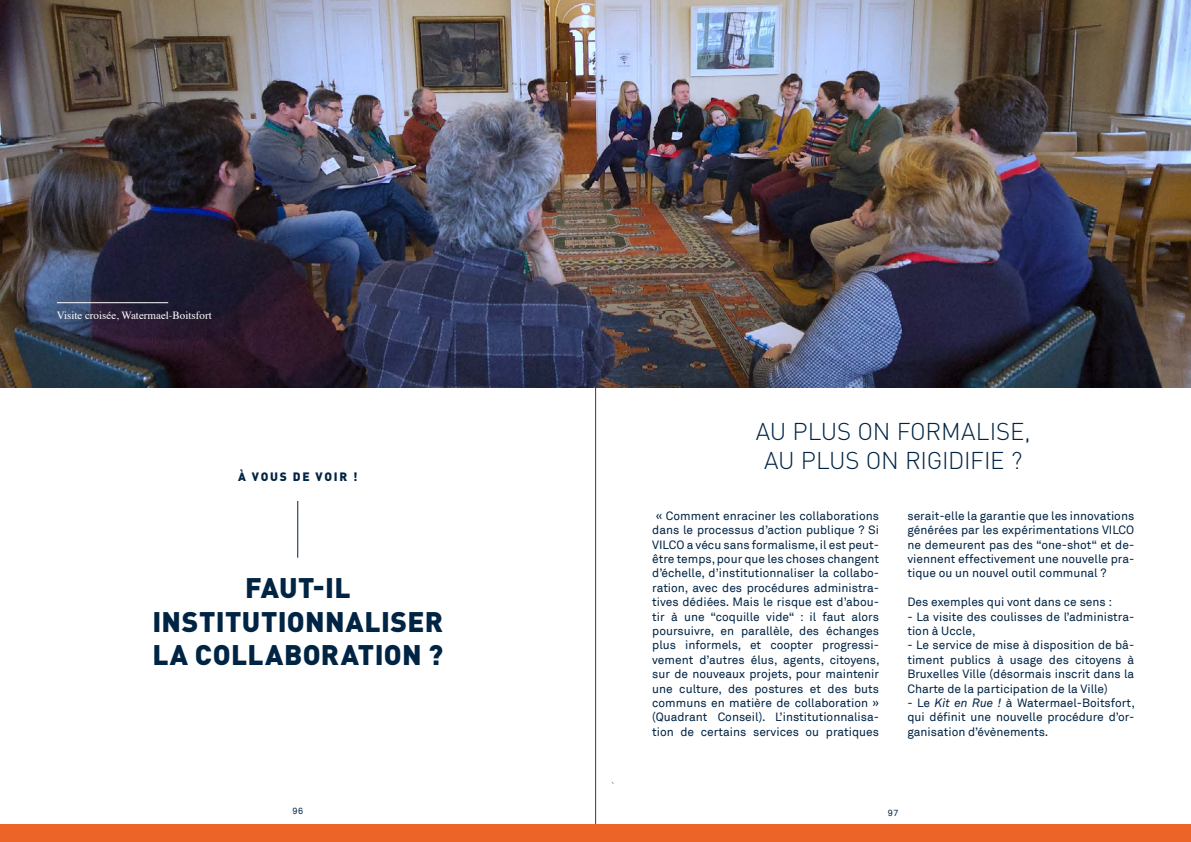
<style>
.page{position:relative;width:1191px;height:842px;background:#fff}
.page>*{position:absolute;margin:0;border:0;box-sizing:border-box;transform-origin:0 0}
.t1{font:900 28px/33.6px "DIN Pro";letter-spacing:.01em;color:#002444;text-align:center}
.t2{font:300 24px/28.8px "DIN";letter-spacing:-.01em;color:#002444;text-align:center}
.t3{font:12px/14.4px "Akkurat";color:#002444;text-align:justify}
.t4{font:900 12px "DIN Pro";letter-spacing:.145em;color:#002444}
.t5{font:11px "Times";color:#fff}
.t6{font:9px "Akkurat";color:#002444}
.s1{font-style:italic}
</style>
<div class="page">
<hr style="left:595px;top:0;width:1px;height:842px;background:#3c3c3b">
<img style="left:0;top:0;width:1191px;height:387px">
<hr style="left:297px;top:501px;width:1px;height:57px;background:#002444">
<hr style="left:57px;top:302px;width:111px;height:1px;background:#fff">
<div style="left:0;top:825px;width:1191px;height:17px;background:#ec6428"></div>
<p class="t5" style="left:57px;top:305px;width:156px">Visite croisée, Watermael-Boitsfort</p>
<p class="t4" style="left:238px;top:466px;width:121px">À VOUS DE VOIR !</p>
<h1 class="t1" style="left:152px;top:567px;width:292px">FAUT-IL<br>INSTITUTIONNALISER<br>LA COLLABORATION ?</h1>
<p class="t6" style="left:292px;top:805px;width:12px">96</p>
<h2 class="t2" style="left:755px;top:417px;width:276px">AU PLUS ON FORMALISE,<br>AU PLUS ON RIGIDIFIE ?</h2>
<p class="t3" style="left:652px;top:509px;width:229px;text-align:center">« Comment enraciner les collaborations dans le processus d’action publique ? Si VILCO a vécu sans formalisme,il est peut&shy;être temps, pour que les choses changent d’échelle, d’institutionnaliser la collabo&shy;ration, avec des procédures administra&shy;tives dédiées. Mais le risque est d’abou&shy;tir à une “coquille vide“ : il faut alors poursuivre, en parallèle, des échanges plus informels, et coopter progressi&shy;vement d’autres élus, agents, citoyens, sur de nouveaux projets, pour maintenir une culture, des postures et des buts communs en matière de collaboration » (Quadrant Conseil). L’institutionnalisa&shy;tion de certains services ou pratiques</p>
<p class="t3" style="left:907px;top:509px;width:228px">serait-elle la garantie que les innovations générées par les expérimentations VILCO ne demeurent pas des “one-shot“ et de&shy;viennent effectivement une nouvelle pra&shy;tique ou un nouvel outil communal ?</p>
<p class="t3" style="left:907px;top:595px;width:206px">Des exemples qui vont dans ce sens :</p>
<p class="t3" style="left:907px;top:609px;width:228px">- La visite des coulisses de l’administra&shy;tion à Uccle,</p>
<p class="t3" style="left:907px;top:638px;width:228px">- Le service de mise à disposition de bâ&shy;timent publics à usage des citoyens à Bruxelles Ville (désormais inscrit dans la Charte de la participation de la Ville)</p>
<p class="t3" style="left:907px;top:696px;width:229px">- Le <span class="s1">Kit en Rue !</span> à Watermael-Boitsfort, qui définit une nouvelle procédure d’or&shy;ganisation d’évènements.</p>
<p class="t6" style="left:888px;top:808px;width:12px">97</p>
</div>
